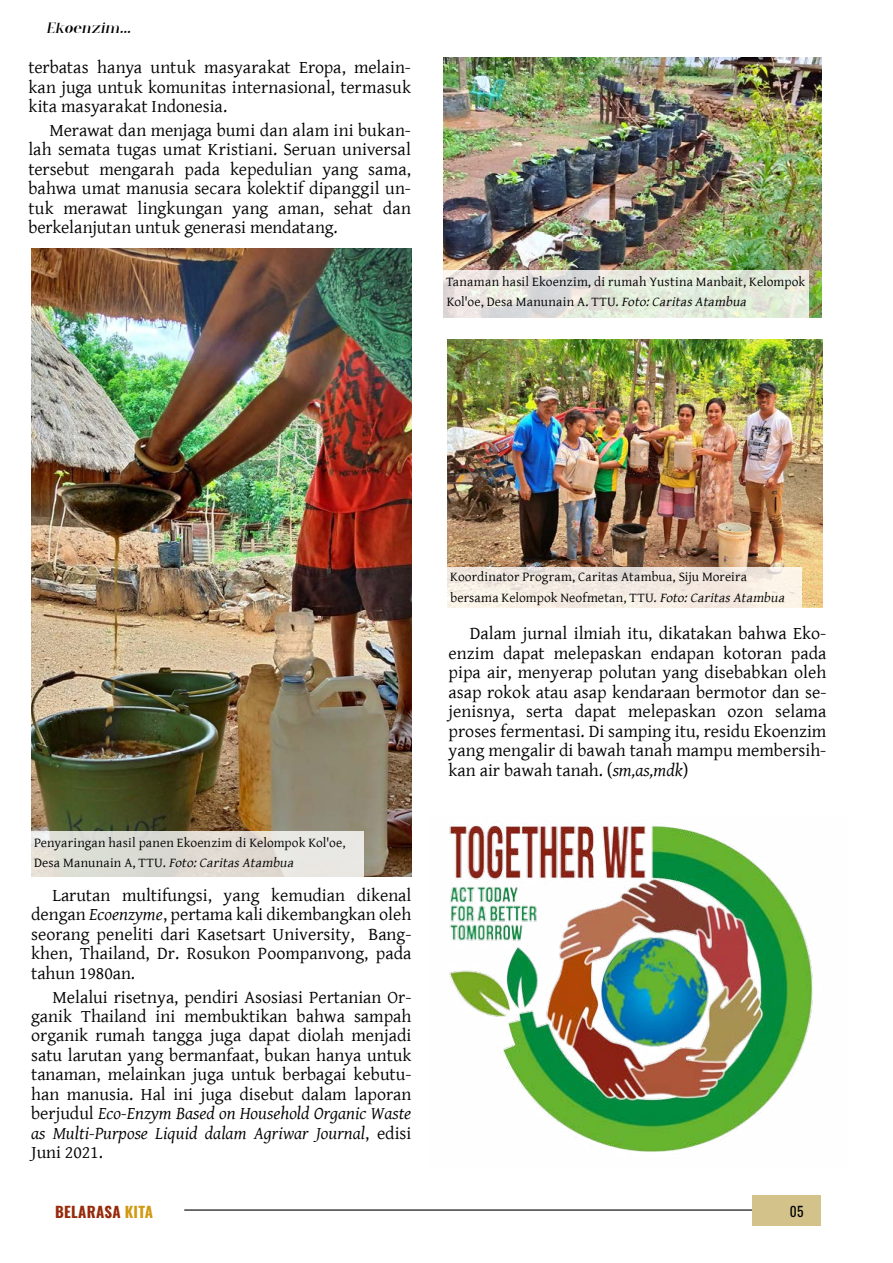
<style>
.page{position:relative;width:893px;height:1263px;background:#fff}
.page>*{position:absolute;margin:0;border:0;box-sizing:border-box;transform-origin:0 0}
.t1{font:18px/19.5px "Gentium Basic";color:#000;text-align:justify}
.t2{font:700 15px "Oswald";letter-spacing:.02em;color:#972a0a}
.t3{font:13.5px/20.4px "Gentium Basic";letter-spacing:.01em;color:#000}
.t4{font:italic 13.5px "Red Velvet";color:#000}
.t5{font:13.5px "Oswald";color:#000}
.s1{font-style:italic}
.s2{color:#d29911}
</style>
<div class="page">
<img style="left:31px;top:248px;width:380px;height:628px">
<img style="left:449px;top:821px;width:364px;height:331px">
<svg style="left:31px;top:831px;width:333px;height:46px;background:#e1dfd8"></svg>
<img style="left:443px;top:57px;width:379px;height:260px">
<img style="left:447px;top:339px;width:375px;height:268px">
<svg style="left:443px;top:270px;width:366px;height:48px;background:#e3e6dc"></svg>
<svg style="left:447px;top:567px;width:355px;height:41px;background:#f2eae1"></svg>
<hr style="left:184px;top:1209px;width:635px;height:1px;background:#000">
<div style="left:753px;top:1195px;width:68px;height:30px;background:#d3c38a"></div>
<p class="t4" style="left:46px;top:20px;width:89px">Ekoenzim...</p>
<p class="t1" style="left:28px;top:57px;width:384px">terbatas hanya untuk masyarakat Eropa, melain&shy;kan juga untuk komunitas internasional, termasuk kita masyarakat Indonesia.</p>
<p class="t1" style="left:28px;top:120px;width:384px;text-indent:21px">Merawat dan menjaga bumi dan alam ini bukan&shy;lah semata tugas umat Kristiani. Seruan universal tersebut mengarah pada kepedulian yang sama, bahwa umat manusia secara kolektif dipanggil un&shy;tuk merawat lingkungan yang aman, sehat dan berkelanjutan untuk generasi mendatang.</p>
<p class="t3" style="left:446px;top:271px;width:360px">Tanaman hasil Ekoenzim, di rumah Yustina Manbait, Kelompok<br>Kol'oe, Desa Manunain A. TTU. <span class="s1">Foto:CaritasAtambua</span></p>
<p class="t3" style="left:34px;top:832px;width:313px">Penyaringan hasil panen Ekoenzim di Kelompok Kol'oe,<br>D e s a M a n u n a i n A , T T U . <span class="s1">Foto:CaritasAtambua</span></p>
<p class="t1" style="left:31px;top:885px;width:382px;text-indent:21px">Larutan multifungsi, yang kemudian dikenal dengan <span class="s1">Ecoenzyme</span>, pertama kali dikembangkan oleh seorang peneliti dari Kasetsart University, Bang&shy;khen, Thailand, Dr. Rosukon Poompanvong, pada tahun 1980an.</p>
<p class="t1" style="left:31px;top:986px;width:382px;text-indent:21px">Melalui risetnya, pendiri Asosiasi Pertanian Or&shy;ganik Thailand ini membuktikan bahwa sampah organik rumah tangga juga dapat diolah menjadi satu larutan yang bermanfaat, bukan hanya untuk tanaman, melainkan juga untuk berbagai kebutu&shy;han manusia. Hal ini juga disebut dalam laporan berjudul <span class="s1">Eco-Enzym Based on Household Organic Waste as Multi-Purpose Liquid dalam Agriwar Journal</span>, edisi Juni 2021.</p>
<p class="t2" style="left:55px;top:1199px;width:100px">BELARASA <span class="s2">KITA</span></p>
<p class="t3" style="left:450px;top:566px;width:339px">Koordinator Program, Caritas Atambua, Siju Moreira bersama Kelompok Neofmetan, TTU. <span class="s1">Foto:CaritasAtambua</span></p>
<p class="t1" style="left:449px;top:623px;width:379px;text-indent:21px">Dalam jurnal ilmiah itu, dikatakan bahwa Eko&shy;enzim dapat melepaskan endapan kotoran pada pipa air, menyerap polutan yang disebabkan oleh asap rokok atau asap kendaraan bermotor dan se&shy;jenisnya, serta dapat melepaskan ozon selama proses fermentasi. Di samping itu, residu Ekoenzim yang mengalir di bawah tanah mampu membersih&shy;kan air bawah tanah. (<span class="s1">sm,as,mdk</span>)</p>
<p class="t5" style="left:790px;top:1199px;width:15px">05</p>
</div>
